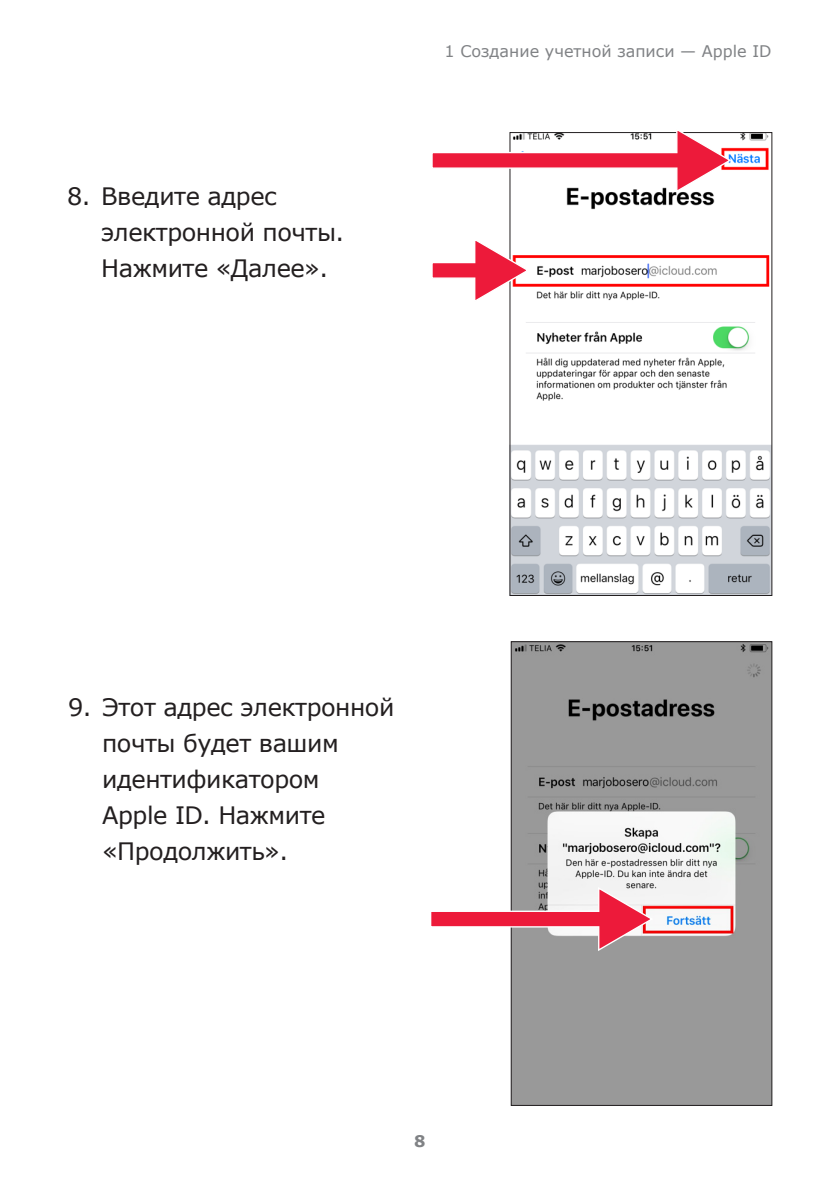
<style>
.page{position:relative;width:840px;height:1191px;background:#fff}
.page>*{position:absolute;margin:0;border:0;box-sizing:border-box;transform-origin:0 0}
.t1{font:24px/36px "Verdana";letter-spacing:-.02em;color:#231f20}
.t2{font:16px "Verdana";color:#808285}
.t3{font:700 16px "Verdana";color:#808285}
</style>
<div class="page">
<img style="left:511px;top:134px;width:259px;height:460px">
<img style="left:512px;top:643px;width:258px;height:461px">
<div style="left:510px;top:641px;width:262px;height:465px;border:1px solid #231f20"></div>
<svg style="left:431px;top:885px;width:223px;height:67px"></svg>
<svg style="left:432px;top:237px;width:98px;height:66px"></svg>
<svg style="left:432px;top:131px;width:300px;height:63px"></svg>
<p class="t1" style="left:101px;top:178px;width:244px;text-indent:-34px">8. Введите адрес электронной почты.<br>Нажмите «Далее».</p>
<p class="t2" style="left:444px;top:40px;width:328px">1 Создание учетной записи — Apple ID</p>
<p class="t1" style="left:102px;top:689px;width:293px;text-indent:-34px">9. Этот адрес электронной почты будет вашим идентификатором<br>Apple ID. Нажмите «Продолжить».</p>
<p class="t3" style="left:414px;top:1129px;width:13px">8</p>
</div>
